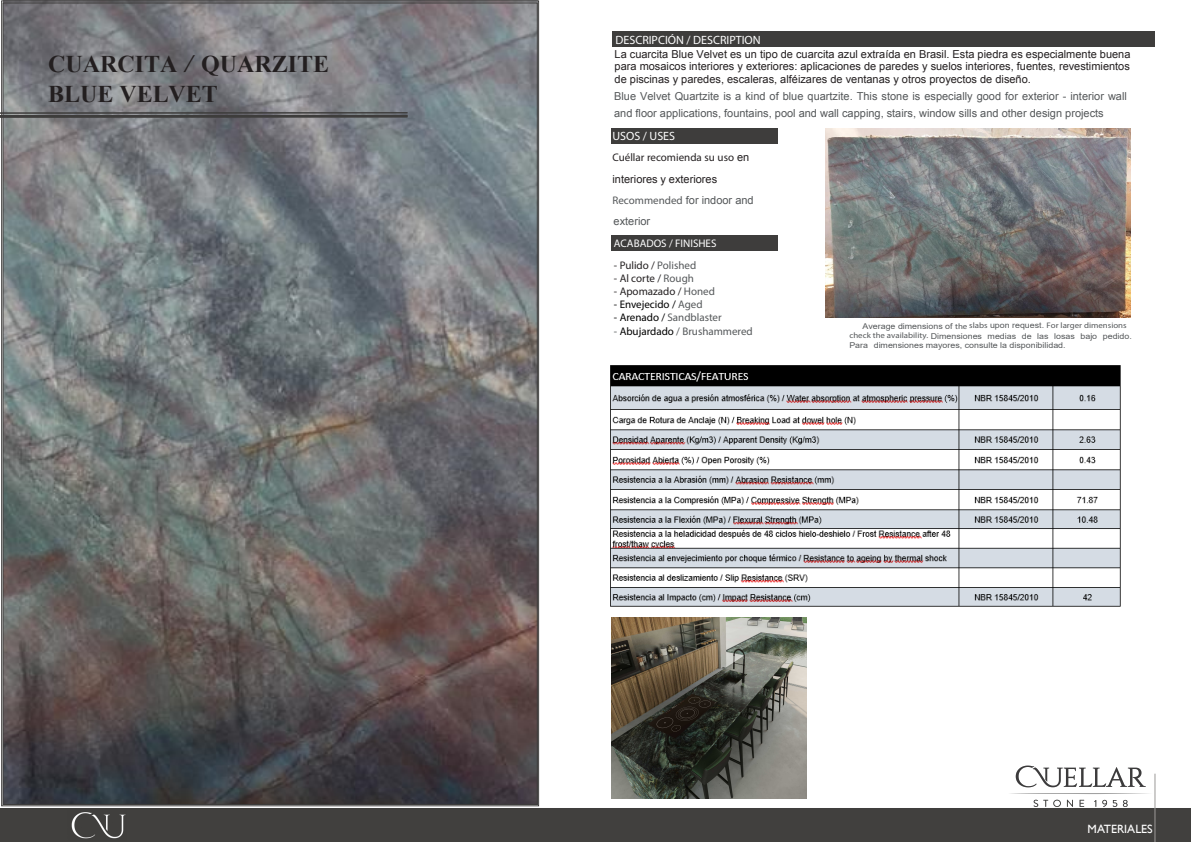
<style>
.page{position:relative;width:1191px;height:842px;background:#fff}
.page>*{position:absolute;margin:0;border:0;box-sizing:border-box;transform-origin:0 0}
.t1{font:700 24px/29.3px "Times New Roman";color:#231f20}
.t2{font:12px "Myriad Pro";color:#fff}
.t3{font:12px "Gill Sans";color:#fff}
.t4{font:11px/12.3px "Arial";color:#231f20;text-align:justify}
.t5{font:11px "Arial";color:#545759}
.t6{font:11px "Myriad Pro";color:#231f20}
.t7{font:11px "Myriad Pro";color:#545759}
.t8{font:11px "Myriad Pro";color:#fff}
.t9{font:11px "Myriad Pro";color:#000}
.t10{font:8px/10.3px "Arial";color:#545759;scale:1.11 1}
.s1{font-family:"Charlemagne Std"}
.s2{font-family:"Arial"}
.s3{font-family:"Myriad Pro";color:#545759}
.s4{color:#545759}
.s5{color:#000}
.s6{font-family:"Myriad Pro"}
</style>
<div class="page">
<div style="left:611px;top:236px;width:166px;height:15px;background:#3e3d3c"></div>
<div style="left:611px;top:129px;width:166px;height:15px;background:#3e3d3c"></div>
<div style="left:612px;top:32px;width:543px;height:15px;background:#3e3d3c"></div>
<img style="left:0;top:772px;width:1191px;height:70px">
<hr style="left:1154px;top:774px;width:1px;height:68px;background:#9c9a98">
<hr style="left:0;top:112px;width:407px;height:1px;background:#3e3d3c">
<hr style="left:0;top:115px;width:407px;height:3px;background:#3e3d3c">
<svg style="left:1px;top:1px;width:538px;height:805px"></svg>
<img style="left:1008px;top:765px;width:144px;height:44px">
<img style="left:825px;top:128px;width:305px;height:189px">
<img style="left:611px;top:617px;width:195px;height:181px">
<img style="left:610px;top:365px;width:511px;height:242px">
<h1 class="t1" style="left:48px;top:50px;width:282px">CUARCITA <span class="s1">/</span> QUARZITE<br>BLUE VELVET</h1>
<p class="t2" style="left:615px;top:33px;width:147px">DESCRIPCIÓN / DESCRIPTION</p>
<p class="t4" style="left:614px;top:48px;width:517px">La cuarcita Blue Velvet es un tipo de cuarcita azul extraída en Brasil. Esta piedra es especialmente buena para mosaicos interiores y exteriores: aplicaciones de paredes y suelos interiores, fuentes, revestimientos de piscinas y paredes, escaleras, alféizares de ventanas y otros proyectos de diseño.</p>
<p class="t5" style="left:614px;top:90px;width:514px">Blue Velvet Quartzite is a kind of blue quartzite. This stone is especially good for exterior - interior wall</p>
<p class="t5" style="left:614px;top:107px;width:491px">and floor applications, fountains, pool and wall capping, stairs, window sills and other design projects</p>
<p class="t2" style="left:612px;top:128px;width:64px">USOS / USES</p>
<p class="t6" style="left:612px;top:151px;width:138px">Cuéllar recomienda su uso <span class="s2">en</span></p>
<p class="t4" style="left:612px;top:168px;width:143px;line-height:21.5px">interiores y exteriores<br><span class="s3">Recommended</span> <span class="s4">for indoor and</span></p>
<p class="t5" style="left:613px;top:215px;width:38px">exterior</p>
<p class="t8" style="left:614px;top:237px;width:104px">ACABADOS / FINISHES</p>
<p class="t6" style="left:614px;top:258px;width:84px">- Pulido / <span class="s4">Polished</span></p>
<p class="t6" style="left:614px;top:271px;width:81px">- Al corte / <span class="s4">Rough</span></p>
<p class="t6" style="left:614px;top:285px;width:102px">- Apomazado / <span class="s4">Honed</span></p>
<p class="t9" style="left:614px;top:298px;width:90px">- Envejecido / <span class="s4">Aged</span></p>
<p class="t7" style="left:614px;top:311px;width:109px"><span class="s5">- Arenado /</span> Sandblaster</p>
<p class="t7" style="left:614px;top:324px;width:140px">- <span class="s5">Abujardado</span> / Brushammered</p>
<p class="t10" style="left:849px;top:321px;width:256px;text-indent:13px">Average dimensions of <span class="s6">the slabs</span> upon request. <span class="s6">For larger dimensions check the availability.</span> Dimensiones medias de las losas bajo pedido.</p>
<p class="t10" style="left:849px;top:340px;width:196px">Para dimensiones mayores, consulte la disponibilidad.</p>
<p class="t3" style="left:1087px;top:822px;width:67px">MATERIALES</p>
</div>
